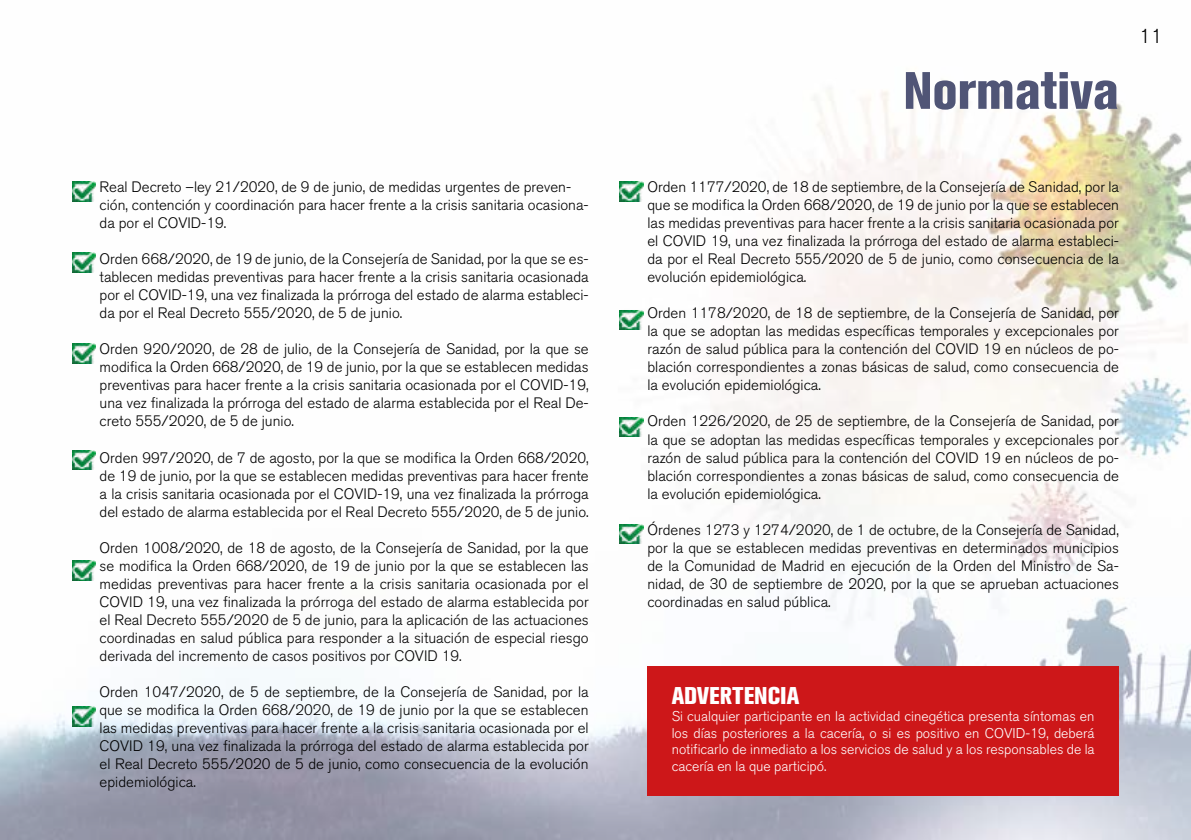
<style>
.page{position:relative;width:1191px;height:840px;background:#fff}
.page>*{position:absolute;margin:0;border:0;box-sizing:border-box;transform-origin:0 0}
.t1{font:800 condensed 52px "Akzidenz Grotesk BQ";color:#505576}
.t2{font:800 condensed 24px "Akzidenz Grotesk BQ";color:#fff}
.t3{font:300 20px "Akzidenz Grotesk BQ";color:#000}
.t4{font:300 15px/18px "Akzidenz Grotesk BQ";color:#000;text-align:justify}
.t5{font:300 14px/16.8px "Akzidenz Grotesk BQ";color:#fff;text-align:justify}
</style>
<div class="page">
<img style="left:0;top:75px;width:1191px;height:764px">
<div style="left:647px;top:666px;width:472px;height:129px;background:#cd1719"></div>
<img style="left:72px;top:560px;width:24px;height:20px">
<img style="left:72px;top:705px;width:24px;height:20px">
<img style="left:72px;top:450px;width:24px;height:19px">
<img style="left:72px;top:343px;width:24px;height:20px">
<img style="left:72px;top:252px;width:24px;height:20px">
<img style="left:72px;top:181px;width:24px;height:20px">
<img style="left:619px;top:181px;width:24px;height:20px">
<img style="left:619px;top:310px;width:24px;height:20px">
<img style="left:619px;top:417px;width:24px;height:19px">
<img style="left:619px;top:524px;width:24px;height:19px">
<p class="t4" style="left:100px;top:178px;width:490px;text-align:left">Real Decreto –ley 21/2020, de 9 de junio, de medidas urgentes de preven&shy;ción, contención y coordinación para hacer frente a la crisis sanitaria ocasiona&shy;da por el COVID-19.</p>
<p class="t4" style="left:100px;top:250px;width:490px">Orden 668/2020, de 19 de junio, de la Consejería de Sanidad, por la que se es&shy;tablecen medidas preventivas para hacer frente a la crisis sanitaria ocasionada por el COVID-19, una vez finalizada la prórroga del estado de alarma estableci&shy;da por el Real Decreto 555/2020, de 5 de junio.</p>
<p class="t4" style="left:100px;top:340px;width:490px">Orden 920/2020, de 28 de julio, de la Consejería de Sanidad, por la que se modifica la Orden 668/2020, de 19 de junio, por la que se establecen medidas preventivas para hacer frente a la crisis sanitaria ocasionada por el COVID-19, una vez finalizada la prórroga del estado de alarma establecida por el Real De&shy;creto 555/2020, de 5 de junio.</p>
<p class="t4" style="left:100px;top:448px;width:490px">Orden 997/2020, de 7 de agosto, por la que se modifica la Orden 668/2020, de 19 de junio, por la que se establecen medidas preventivas para hacer frente a la crisis sanitaria ocasionada por el COVID-19, una vez finalizada la prórroga del estado de alarma establecida por el Real Decreto 555/2020, de 5 de junio.</p>
<p class="t4" style="left:100px;top:538px;width:490px">Orden 1008/2020, de 18 de agosto, de la Consejería de Sanidad, por la que se modifica la Orden 668/2020, de 19 de junio por la que se establecen las medidas preventivas para hacer frente a la crisis sanitaria ocasionada por el COVID 19, una vez finalizada la prórroga del estado de alarma establecida por el Real Decreto 555/2020 de 5 de junio, para la aplicación de las actuaciones coordinadas en salud pública para responder a la situación de especial riesgo derivada del incremento de casos positivos por COVID 19.</p>
<p class="t4" style="left:100px;top:682px;width:490px">Orden 1047/2020, de 5 de septiembre, de la Consejería de Sanidad, por la que se modifica la Orden 668/2020, de 19 de junio por la que se establecen las medidas preventivas para hacer frente a la crisis sanitaria ocasionada por el COVID 19, una vez finalizada la prórroga del estado de alarma establecida por el Real Decreto 555/2020 de 5 de junio, como consecuencia de la evolución epidemiológica.</p>
<h1 class="t1" style="left:903px;top:61px;width:217px">Normativa</h1>
<h3 class="t3" style="left:1139px;top:24px;width:25px">11</h3>
<p class="t4" style="left:647px;top:178px;width:473px">Orden 1177/2020, de 18 de septiembre, de la Consejería de Sanidad, por la que se modifica la Orden 668/2020, de 19 de junio por la que se establecen las medidas preventivas para hacer frente a la crisis sanitaria ocasionada por el COVID 19, una vez finalizada la prórroga del estado de alarma estableci&shy;da por el Real Decreto 555/2020 de 5 de junio, como consecuencia de la evolución epidemiológica.</p>
<p class="t4" style="left:647px;top:304px;width:473px">Orden 1178/2020, de 18 de septiembre, de la Consejería de Sanidad, por la que se adoptan las medidas específicas temporales y excepcionales por razón de salud pública para la contención del COVID 19 en núcleos de po&shy;blación correspondientes a zonas básicas de salud, como consecuencia de la evolución epidemiológica.</p>
<p class="t4" style="left:647px;top:412px;width:473px">Orden 1226/2020, de 25 de septiembre, de la Consejería de Sanidad, por la que se adoptan las medidas específicas temporales y excepcionales por razón de salud pública para la contención del COVID 19 en núcleos de po&shy;blación correspondientes a zonas básicas de salud, como consecuencia de la evolución epidemiológica.</p>
<p class="t4" style="left:647px;top:520px;width:473px">Órdenes 1273 y 1274/2020, de 1 de octubre, de la Consejería de Sanidad, por la que se establecen medidas preventivas en determinados municipios de la Comunidad de Madrid en ejecución de la Orden del Ministro de Sa&shy;nidad, de 30 de septiembre de 2020, por la que se aprueban actuaciones coordinadas en salud pública.</p>
<h2 class="t2" style="left:671px;top:681px;width:129px">ADVERTENCIA</h2>
<p class="t5" style="left:671px;top:707px;width:424px">Si cualquier participante en la actividad cinegética presenta síntomas en los días posteriores a la cacería, o si es positivo en COVID-19, deberá notificarlo de inmediato a los servicios de salud y a los responsables de la cacería en la que participó.</p>
</div>
